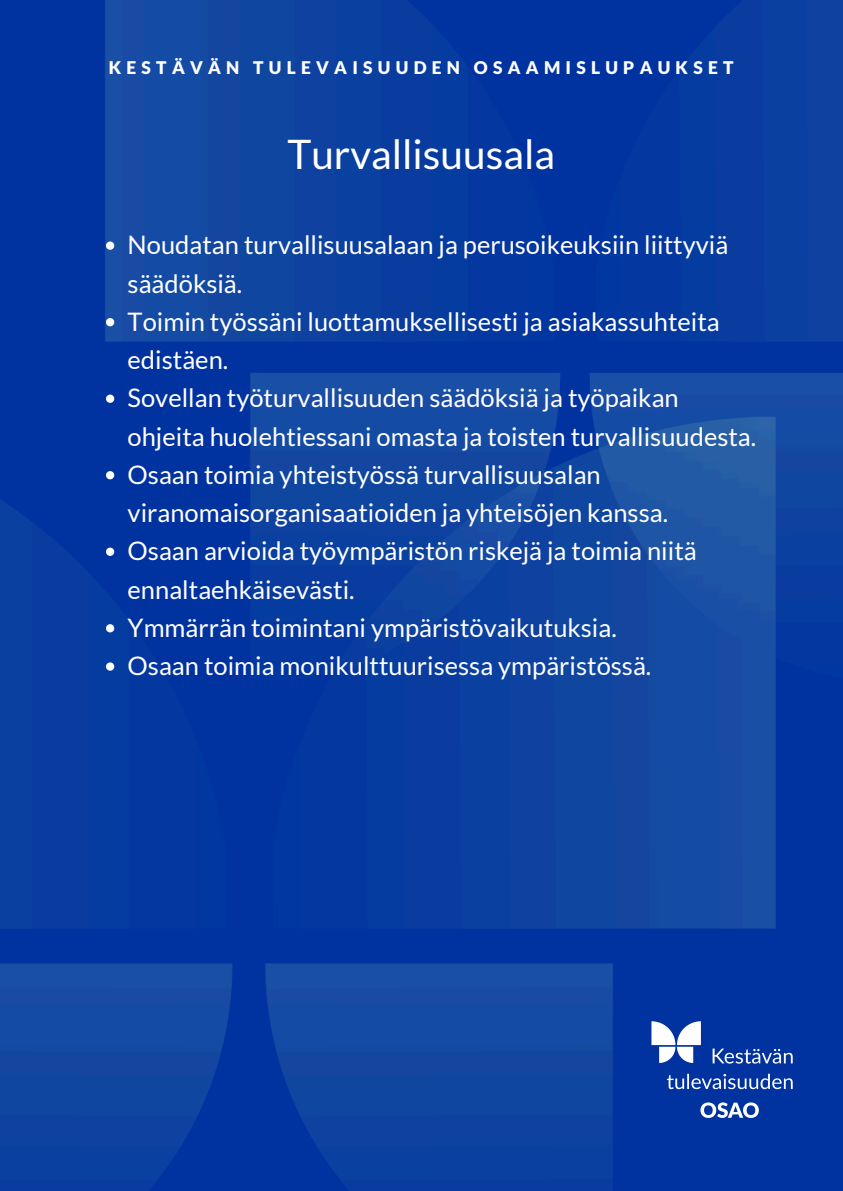
<style>
.page{position:relative;width:843px;height:1191px;background:#fff}
.page>*{position:absolute;margin:0;border:0;box-sizing:border-box;transform-origin:0 0}
.t1{font:40.6px "Lato";color:#fff}
.t2{font:25.5px/38.2px "Lato";color:#fff}
.t3{font:900 17.4px "Lato";letter-spacing:.3em;color:#fff}
</style>
<div class="page">
<img style="left:0;top:0;width:842px;height:1190px">
<img style="left:639px;top:979px;width:180px;height:179px">
<svg style="left:106px;top:241px;width:8px;height:9px"></svg>
<svg style="left:106px;top:318px;width:8px;height:8px"></svg>
<svg style="left:106px;top:394px;width:8px;height:9px"></svg>
<svg style="left:106px;top:471px;width:8px;height:8px"></svg>
<svg style="left:106px;top:547px;width:8px;height:9px"></svg>
<svg style="left:106px;top:624px;width:8px;height:8px"></svg>
<svg style="left:106px;top:662px;width:8px;height:8px"></svg>
<p class="t3" style="left:109px;top:57px;width:626px">KESTÄVÄN TULEVAISUUDEN OSAAMISLUPAUKSET</p>
<p class="t1" style="left:287px;top:129px;width:269px">Turvallisuusala</p>
<h1 class="t2" style="left:128px;top:225px;width:602px">Noudatan turvallisuusalaan ja perusoikeuksiin liittyviä säädöksiä.</h1>
<p class="t2" style="left:128px;top:302px;width:593px">Toimin työssäni luottamuksellisesti ja asiakassuhteita edistäen.</p>
<p class="t2" style="left:128px;top:378px;width:630px">Sovellan työturvallisuuden säädöksiä ja työpaikan ohjeita huolehtiessani omasta ja toisten turvallisuudesta.</p>
<p class="t2" style="left:128px;top:455px;width:542px">Osaan toimia yhteistyössä turvallisuusalan viranomaisorganisaatioiden ja yhteisöjen kanssa.</p>
<p class="t2" style="left:128px;top:531px;width:570px">Osaan arvioida työympäristön riskejä ja toimia niitä ennaltaehkäisevästi.</p>
<p class="t2" style="left:128px;top:608px;width:490px">Ymmärrän toimintani ympäristövaikutuksia.</p>
<p class="t2" style="left:128px;top:646px;width:525px">Osaan toimia monikulttuurisessa ympäristössä.</p>
</div>
